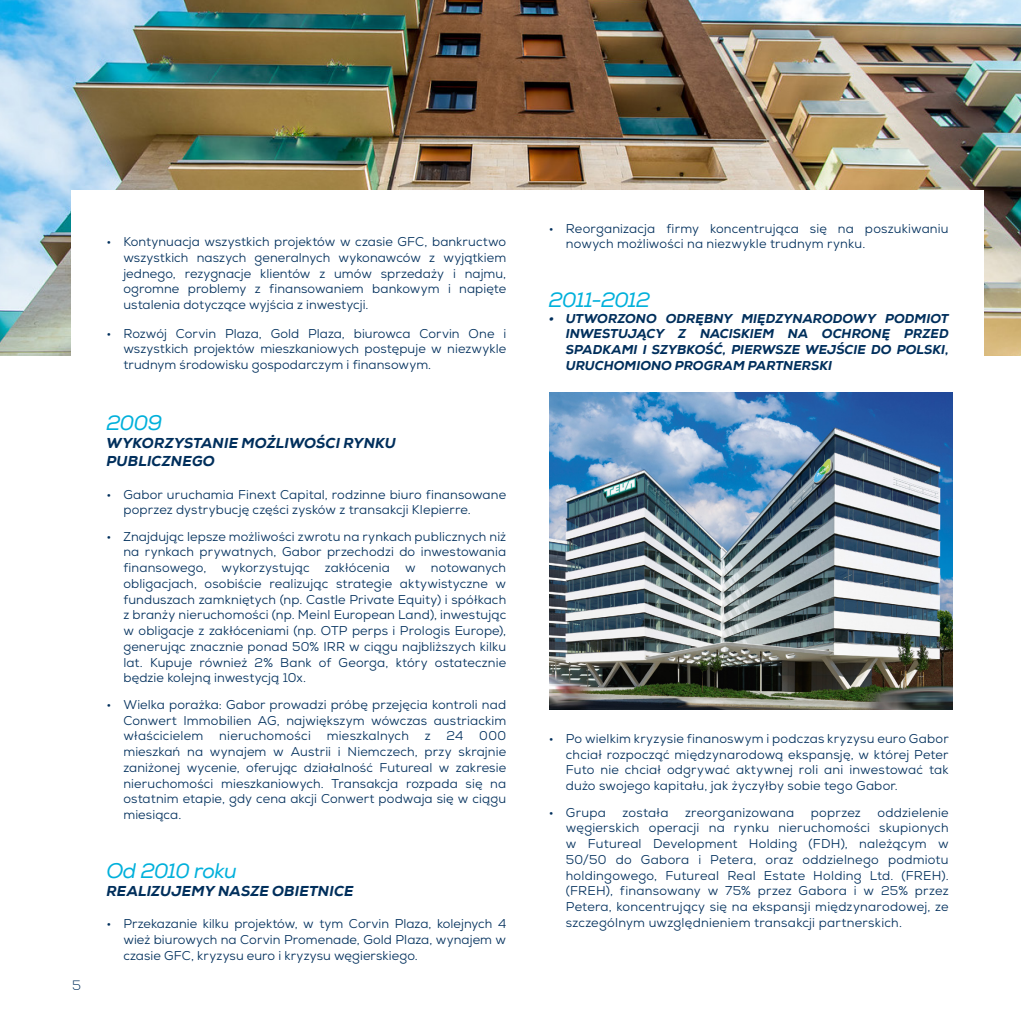
<style>
.page{position:relative;width:1021px;height:1021px;background:#fff}
.page>*{position:absolute;margin:0;border:0;box-sizing:border-box;transform-origin:0 0}
.t1{font:italic 21px "Nexa";letter-spacing:-.035em;color:#00b0db}
.t2{font:italic 800 14.25px/18px "Nexa";letter-spacing:.01em;color:#002f5c}
.t3{font:300 13.5px "Nexa";color:#002f5c}
.t4{font:12.75px/15.8px "Nexa";letter-spacing:.01em;color:#002f5c;text-align:justify}
.t5{font:italic 800 12.75px/15.8px "Nexa";letter-spacing:.005em;color:#002f5c;text-align:justify}
</style>
<div class="page">
<img style="left:0;top:0;width:1020px;height:356px">
<div style="left:71px;top:190px;width:912px;height:216px;background:#fff"></div>
<img style="left:549px;top:392px;width:403px;height:317px">
<p class="t3" style="left:72px;top:977px;width:10px">5</p>
<p class="t4" style="left:123px;top:234px;width:384px;text-indent:-17px">• Kontynuacja wszystkich projektów w czasie GFC, bankructwo wszystkich naszych generalnych wykonawców z wyjątkiem jednego, rezygnacje klientów z umów sprzedaży i najmu, ogromne problemy z finansowaniem bankowym i napięte ustalenia dotyczące wyjścia z inwestycji.</p>
<p class="t4" style="left:123px;top:325px;width:384px;text-indent:-17px">• Rozwój Corvin Plaza, Gold Plaza, biurowca Corvin One i wszystkich projektów mieszkaniowych postępuje w niezwykle trudnym środowisku gospodarczym i finansowym.</p>
<h1 class="t1" style="left:106px;top:409px;width:57px">2009</h1>
<p class="t2" style="left:106px;top:434px;width:291px">WYKORZYSTANIE MOŻLIWOŚCI RYNKU<br>PUBLICZNEGO</p>
<p class="t4" style="left:123px;top:486px;width:384px;text-indent:-17px">• Gabor uruchamia Finext Capital, rodzinne biuro finansowane poprzez dystrybucję części zysków z transakcji Klepierre.</p>
<p class="t4" style="left:123px;top:528px;width:384px;text-indent:-17px">• Znajdując lepsze możliwości zwrotu na rynkach publicznych niż na rynkach prywatnych, Gabor przechodzi do inwestowania finansowego, wykorzystując zakłócenia w notowanych obligacjach, osobiście realizując strategie aktywistyczne w funduszach zamkniętych (np. Castle Private Equity) i spółkach z branży nieruchomości (np. Meinl European Land), inwestując w obligacje z zakłóceniami (np. OTP perps i Prologis Europe), generując znacznie ponad 50% IRR w ciągu najbliższych kilku lat. Kupuje również 2% Bank of Georga, który ostatecznie będzie kolejną inwestycją 10x.</p>
<p class="t4" style="left:123px;top:696px;width:384px;text-indent:-17px">• Wielka porażka: Gabor prowadzi próbę przejęcia kontroli nad Conwert Immobilien AG, największym wówczas austriackim właścicielem nieruchomości mieszkalnych z 24 000 mieszkań na wynajem w Austrii i Niemczech, przy skrajnie zaniżonej wycenie, oferując działalność Futureal w zakresie nieruchomości mieszkaniowych. Transakcja rozpada się na ostatnim etapie, gdy cena akcji Conwert podwaja się w ciągu miesiąca.</p>
<h1 class="t1" style="left:106px;top:857px;width:132px">Od 2010 roku</h1>
<p class="t2" style="left:106px;top:881px;width:248px">REALIZUJEMY NASZE OBIETNICE</p>
<p class="t4" style="left:123px;top:916px;width:384px;text-indent:-17px">• Przekazanie kilku projektów, w tym Corvin Plaza, kolejnych 4 wież biurowych na Corvin Promenade, Gold Plaza, wynajem w czasie GFC, kryzysu euro i kryzysu węgierskiego.</p>
<p class="t4" style="left:566px;top:220px;width:384px;text-indent:-17px">• Reorganizacja firmy koncentrująca się na poszukiwaniu nowych możliwości na niezwykle trudnym rynku.</p>
<h1 class="t1" style="left:549px;top:286px;width:103px">2011-2012</h1>
<p class="t5" style="left:566px;top:310px;width:384px;text-indent:-17px">• UTWORZONO ODRĘBNY MIĘDZYNARODOWY PODMIOT INWESTUJĄCY Z NACISKIEM NA OCHRONĘ PRZED SPADKAMI I SZYBKOŚĆ, PIERWSZE WEJŚCIE DO POLSKI, URUCHOMIONO PROGRAM PARTNERSKI</p>
<p class="t4" style="left:566px;top:730px;width:384px;text-indent:-17px">• Po wielkim kryzysie finanoswym i podczas kryzysu euro Gabor chciał rozpocząć międzynarodową ekspansję, w której Peter Futo nie chciał odgrywać aktywnej roli ani inwestować tak dużo swojego kapitału, jak życzyłby sobie tego Gabor.</p>
<p class="t4" style="left:549px;top:804px;width:59px">• Grupa</p>
<p class="t4" style="left:622px;top:804px;width:47px">została</p>
<p class="t4" style="left:685px;top:804px;width:111px">zreorganizowana</p>
<p class="t4" style="left:810px;top:804px;width:52px">poprzez</p>
<p class="t4" style="left:566px;top:804px;width:384px;text-indent:312px">oddzielenie węgierskich operacji na rynku nieruchomości skupionych w Futureal Development Holding (FDH), należącym w 50/50 do Gabora i Petera, oraz oddzielnego podmiotu holdingowego, Futureal Real Estate Holding Ltd. (FREH). (FREH), finansowany w 75% przez Gabora i w 25% przez Petera, koncentrujący się na ekspansji międzynarodowej, ze szczególnym uwzględnieniem transakcji partnerskich.</p>
</div>
